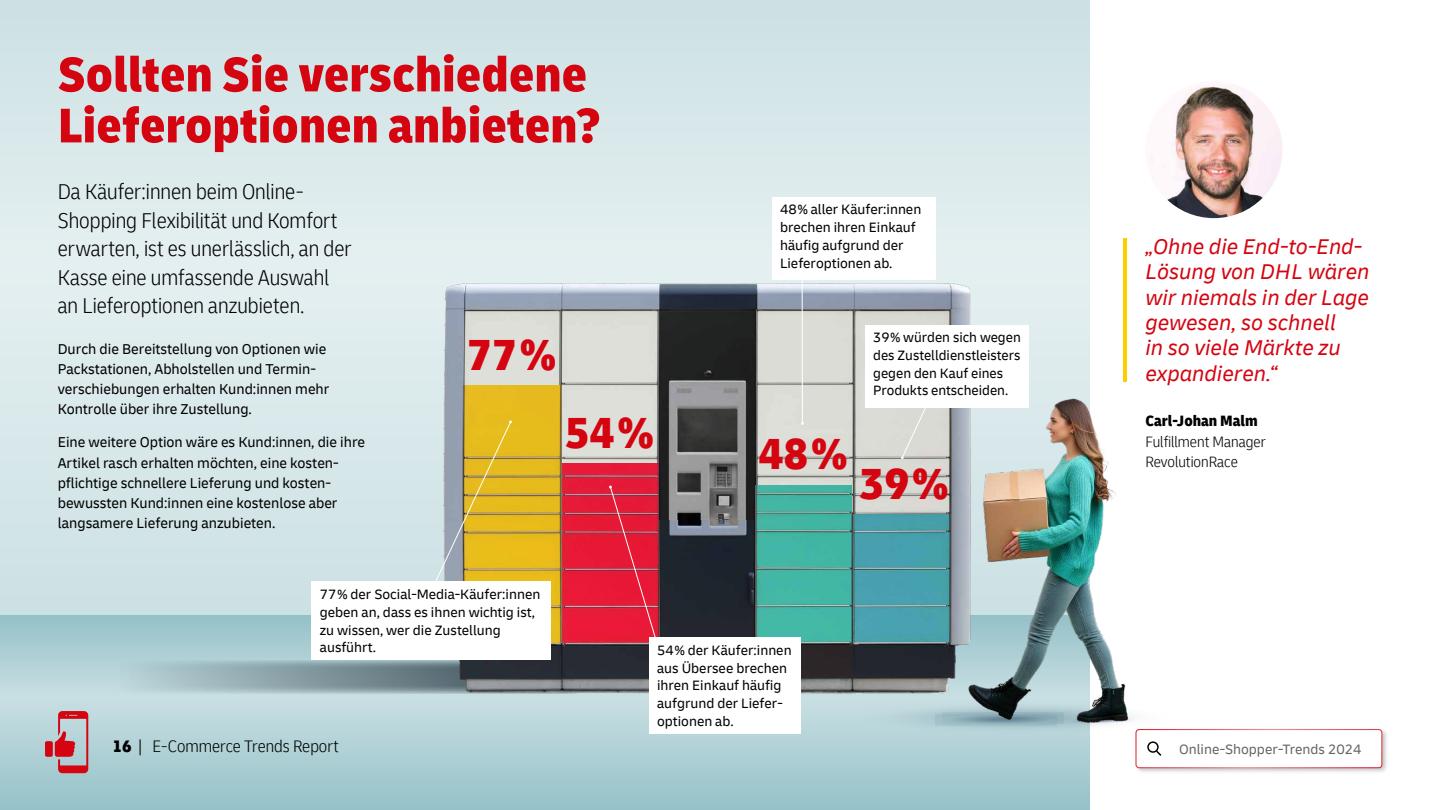
<style>
.page{position:relative;width:1440px;height:810px;background:#fff}
.page>*{position:absolute;margin:0;border:0;box-sizing:border-box;transform-origin:0 0}
.t1{font:900 condensed 51px/51px "Delivery";color:#d40511}
.t2{font:900 condensed 45.83px "Delivery";color:#d40511}
.t3{font:300 condensed 22.5px/28.5px "Delivery";color:#000}
.t4{font:italic 22.42px/25.3px "Delivery";color:#d40511}
.t5{font:300 condensed 17.55px "Delivery";color:#000}
.t6{font:300 condensed 15.75px/20.2px "Delivery";color:#000}
.t7{font:900 condensed 15.75px "Delivery";color:#000}
.t8{font:15px/20.2px "Delivery";color:#000}
.t9{font:14.25px/17.9px "Delivery";color:#000}
.t10{font:14.25px "Delivery";color:#666}
.s1{font-weight:900}
</style>
<div class="page">
<div style="left:1134px;top:727px;width:255px;height:47px;background:#000;opacity:.3"></div>
<div style="left:1136px;top:730px;width:246px;height:38px;background:#fff;border-radius:3px"></div>
<div style="left:1136px;top:729px;width:246px;height:39px;border:1px solid #d40511;border-radius:3px"></div>
<div style="left:1147px;top:741px;width:12px;height:12px;border:2px solid #000;border-radius:50%"></div>
<svg style="left:1155px;top:749px;width:7px;height:7px"></svg>
<svg style="left:0;top:614px;width:1090px;height:196px;background:#abced3"></svg>
<div style="left:0;top:0;width:1090px;height:614px;background:#d9e8ea"></div>
<svg style="left:113px;top:660px;width:320px;height:34px;background:#95adb3"></svg>
<img style="left:433px;top:268px;width:549px;height:439px">
<img style="left:465px;top:309px;width:487px;height:210px">
<img style="left:562px;top:463px;width:97px;height:181px">
<img style="left:755px;top:486px;width:97px;height:221px">
<img style="left:852px;top:514px;width:96px;height:130px">
<img style="left:461px;top:386px;width:101px;height:256px">
<div style="left:865px;top:325px;width:164px;height:82px;background:#fff"></div>
<hr style="left:1123px;top:238px;width:4px;height:144px;background:#fc0">
<img style="left:1145px;top:81px;width:137px;height:137px;border-radius:69px">
<svg style="left:432px;top:421px;width:80px;height:160px;background:#cbb763"></svg>
<svg style="left:609px;top:486px;width:48px;height:156px;background:#e1233e"></svg>
<svg style="left:801px;top:280px;width:3px;height:145px"></svg>
<svg style="left:901px;top:407px;width:28px;height:52px"></svg>
<img style="left:948px;top:398px;width:178px;height:303px">
<svg style="left:859px;top:701px;width:314px;height:33px"></svg>
<div style="left:649px;top:637px;width:152px;height:97px;background:#fff"></div>
<div style="left:772px;top:197px;width:164px;height:83px;background:#fff"></div>
<div style="left:312px;top:581px;width:239px;height:79px;background:#fff"></div>
<div style="left:45px;top:741px;width:8px;height:16px;background:#d40511;border-radius:2px"></div>
<svg style="left:55px;top:711px;width:33px;height:62px;background:#c27880"></svg>
<h1 class="t1" style="left:58px;top:48px;width:545px">Sollten Sie verschiedene<br>Lieferoptionen anbieten?</h1>
<h3 class="t3" style="left:58px;top:179px;width:295px">Da Käufer:innen beim Online-Shopping Flexibilität und Komfort erwarten, ist es unerlässlich, an der Kasse eine umfassende Auswahl an Lieferoptionen anzubieten.</h3>
<p class="t8" style="left:58px;top:338px;width:273px">Durch die Bereitstellung von Optionen wie Packstationen, Abholstellen und Termin&shy;verschiebungen erhalten Kund:innen mehr Kontrolle über ihre Zustellung.</p>
<p class="t8" style="left:58px;top:432px;width:309px">Eine weitere Option wäre es Kund:innen, die ihre Artikel rasch erhalten möchten, eine kosten&shy;pflichtige schnellere Lieferung und kosten&shy;bewussten Kund:innen eine kostenlose aber langsamere Lieferung anzubieten.</p>
<p class="t9" style="left:780px;top:200px;width:143px">48 % aller Käufer:innen brechen ihren Einkauf häufig aufgrund der<br>Lieferoptionen ab.</p>
<h2 class="t2" style="left:467px;top:328px;width:90px">77%</h2>
<p class="t9" style="left:873px;top:328px;width:149px">39 % würden sich wegen des Zustelldienstleisters gegen den Kauf eines<br>Produkts entscheiden.</p>
<h2 class="t2" style="left:565px;top:406px;width:90px">54%</h2>
<h2 class="t2" style="left:759px;top:427px;width:90px">48%</h2>
<h2 class="t2" style="left:860px;top:456px;width:90px">39%</h2>
<p class="t9" style="left:320px;top:585px;width:222px">77 % der Social-Media-Käufer:innen geben an, dass es ihnen wichtig ist, zu wissen, wer die Zustellung ausführt.</p>
<p class="t5" style="left:113px;top:735px;width:227px"><span class="s1">16</span> | E-Commerce Trends Report</p>
<p class="t9" style="left:657px;top:641px;width:136px">54 % der Käufer:innen aus Übersee brechen ihren Einkauf häufig aufgrund der Liefer&shy;optionen ab.</p>
<h3 class="t4" style="left:1145px;top:233px;width:226px">„Ohne die End-to-End-<br>Lösung von DHL wären wir niemals in der Lage gewesen, so schnell<br>in so viele Märkte zu expandieren.“</h3>
<p class="t7" style="left:1145px;top:412px;width:114px">Carl-Johan Malm</p>
<p class="t6" style="left:1145px;top:432px;width:122px">Fulfillment Manager<br>RevolutionRace</p>
<p class="t10" style="left:1179px;top:740px;width:184px">Online-Shopper-Trends 2024</p>
</div>
